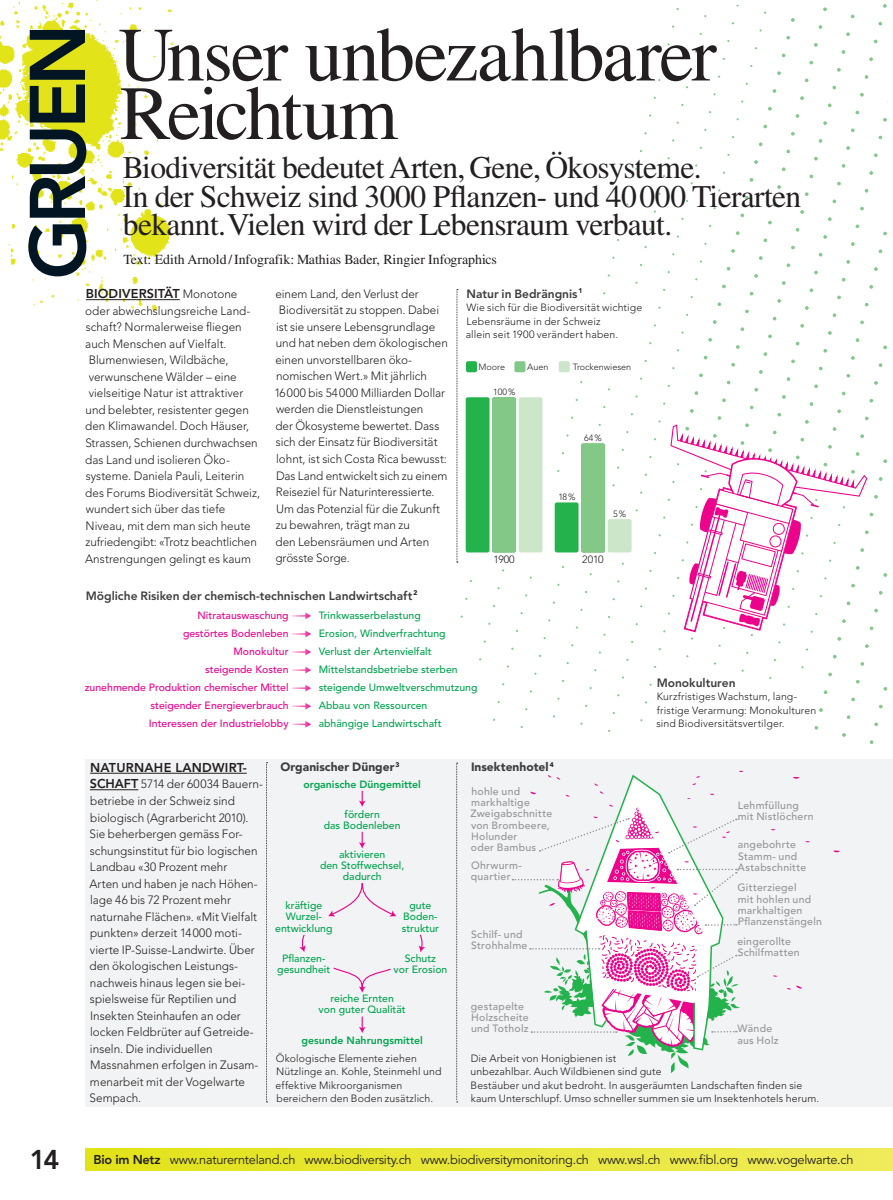
<style>
.page{position:relative;width:893px;height:1200px;background:#fff}
.page>*{position:absolute;margin:0;border:0;box-sizing:border-box;transform-origin:0 0}
.t1{font:800 78px "Avenir LT Std";letter-spacing:-.065em;color:#011622}
.t2{font:76.5px/58.5px "Times LT Std";letter-spacing:-.03em;color:#231f20}
.t3{font:31.5px/28.5px "Times LT Std";letter-spacing:-.02em;color:#231f20}
.t4{font:800 27px "Avenir LT Std";color:#231f20}
.t5{font:13.8px "Times LT Std";color:#231f20}
.t6{font:12.75px "Avenir LT Std";letter-spacing:-.02em;color:#231f20}
.t7{font:800 12.75px "Avenir LT Std";letter-spacing:.01em;color:#231f20}
.t8{font:300 12px/16.5px "Avenir LT Std";color:#231f20}
.t9{font:800 12px "Avenir LT Std";color:#3e3e3f}
.t10{font:900 12px "Avenir LT Std";color:#3e3e3f}
.t11{font:300 10.5px/13.5px "Avenir LT Std";letter-spacing:.01em;color:#231f20}
.t12{font:500 10.5px/11.2px "Avenir LT Std";color:#00a54f;text-align:center}
.t13{font:500 10.5px/11.2px "Avenir LT Std";letter-spacing:.025em;color:#939598}
.t14{font:500 10.5px/18px "Avenir LT Std";color:#ed028c;text-align:right}
.t15{font:800 10.5px "Avenir LT Std";color:#00a54f}
.t16{font:300 9px "Avenir LT Std";color:#231f20}
.s1{font-weight:300;font-size:12px}
.s2{font-weight:800;font-size:12.75px}
.s3{font-weight:800}
</style>
<div class="page">
<div style="left:85px;top:758px;width:808px;height:348px;background:#f2f3f4"></div>
<svg style="left:266px;top:762px;width:2px;height:340px"></svg>
<svg style="left:456px;top:762px;width:2px;height:340px"></svg>
<svg style="left:292px;top:612px;width:19px;height:7px"></svg>
<svg style="left:292px;top:630px;width:19px;height:7px"></svg>
<svg style="left:292px;top:648px;width:19px;height:7px"></svg>
<svg style="left:292px;top:667px;width:19px;height:6px"></svg>
<svg style="left:292px;top:685px;width:19px;height:6px"></svg>
<svg style="left:292px;top:703px;width:19px;height:6px"></svg>
<svg style="left:292px;top:721px;width:19px;height:6px"></svg>
<svg style="left:419px;top:934px;width:6px;height:17px"></svg>
<svg style="left:328px;top:883px;width:68px;height:33px"></svg>
<svg style="left:299px;top:934px;width:7px;height:17px"></svg>
<svg style="left:359px;top:790px;width:7px;height:16px"></svg>
<svg style="left:359px;top:831px;width:7px;height:17px"></svg>
<svg style="left:359px;top:1016px;width:7px;height:16px"></svg>
<svg style="left:333px;top:967px;width:58px;height:25px"></svg>
<svg style="left:833px;top:850px;width:7px;height:2px"></svg>
<svg style="left:786px;top:985px;width:16px;height:4px"></svg>
<svg style="left:456px;top:4px;width:432px;height:740px"></svg>
<div style="left:519px;top:397px;width:23px;height:155px;background:#cce6ca;border-radius:2px"></div>
<div style="left:608px;top:519px;width:24px;height:33px;background:#cce6ca;border-radius:2px"></div>
<div style="left:492px;top:397px;width:24px;height:155px;background:#83c887;border-radius:2px"></div>
<div style="left:581px;top:443px;width:24px;height:109px;background:#83c887;border-radius:2px"></div>
<div style="left:466px;top:397px;width:24px;height:155px;background:#23b24b;border-radius:2px"></div>
<div style="left:555px;top:502px;width:24px;height:50px;background:#23b24b;border-radius:2px"></div>
<div style="left:466px;top:361px;width:11px;height:11px;background:#23b24b;border-radius:2px"></div>
<div style="left:514px;top:361px;width:11px;height:11px;background:#83c88b;border-radius:2px"></div>
<div style="left:559px;top:361px;width:11px;height:11px;background:#cce6ca;border-radius:2px"></div>
<img style="left:0;top:0;width:180px;height:311px">
<svg style="left:512px;top:770px;width:232px;height:302px"></svg>
<hr style="left:86px;top:299px;width:94px;height:1px;background:#231f20">
<hr style="left:90px;top:772px;width:157px;height:1px;background:#231f20">
<hr style="left:90px;top:789px;width:48px;height:1px;background:#231f20">
<div style="left:85px;top:1148px;width:808px;height:21px;background:linear-gradient(to right,#e2e318,#efeb5b)"></div>
<h2 class="t2" style="left:118px;top:25px;width:600px">Unser unbezahlbarer<br>Reichtum</h2>
<h1 class="t1" style="left:12px;top:279px;width:257px;rotate:-90deg">gruen</h1>
<h3 class="t3" style="left:123px;top:153px;width:680px">Biodiversität bedeutet Arten, Gene, Ökosysteme.<br>In der Schweiz sind 3000 Pflanzen- und 40000 Tierarten bekannt. Vielen wird der Lebensraum verbaut.</h3>
<p class="t5" style="left:123px;top:251px;width:375px">Text: Edith Arnold /Infografik: Mathias Bader, Ringier Infographics</p>
<p class="t9" style="left:466px;top:286px;width:118px">Natur in Bedrängnis <sup>1</sup></p>
<p class="t11" style="left:466px;top:301px;width:178px">Wie sich für die Biodiversität wichtige<br>Lebensräume in der Schweiz<br>allein seit 1900 verändert haben.</p>
<p class="t7" style="left:86px;top:286px;width:153px">biodiversität <span class="s1">Monotone</span></p>
<p class="t8" style="left:85px;top:302px;width:177px">oder abwechslungsreiche Land&shy;schaft? Normalerweise fliegen auch Menschen auf Vielfalt.<br>Blumenwiesen, Wildbäche, verwunschene Wälder – eine vielseitige Natur ist attraktiver und belebter, resistenter gegen den Klimawandel. Doch Häuser,<br>Strassen, Schienen durchwachsen das Land und isolieren Öko&shy;systeme. Daniela Pauli, Leiterin des Forums Biodiversität Schweiz, wundert sich über das tiefe<br>Niveau, mit dem man sich heute zufriedengibt: «Trotz beachtlichen<br>Anstrengungen gelingt es kaum</p>
<p class="t8" style="left:275px;top:285px;width:145px">einem Land, den Verlust der</p>
<p class="t8" style="left:279px;top:302px;width:162px">Biodiversität zu stoppen. Dabei</p>
<p class="t8" style="left:276px;top:318px;width:161px">ist sie unsere Lebensgrundlage</p>
<p class="t8" style="left:276px;top:335px;width:174px">und hat neben dem ökologischen</p>
<p class="t8" style="left:275px;top:351px;width:138px">einen unvorstellbaren öko-</p>
<p class="t8" style="left:276px;top:368px;width:152px">nomischen Wert.» Mit jährlich</p>
<p class="t8" style="left:275px;top:384px;width:172px">16000 bis 54000 Milliarden Dollar</p>
<p class="t8" style="left:276px;top:401px;width:149px">werden die Dienstleistungen</p>
<p class="t8" style="left:275px;top:417px;width:165px">der Ökosysteme bewertet. Dass</p>
<p class="t8" style="left:276px;top:434px;width:163px">sich der Einsatz für Biodiversität</p>
<p class="t8" style="left:276px;top:450px;width:172px">lohnt, ist sich Costa Rica bewusst:</p>
<p class="t8" style="left:276px;top:467px;width:173px">Das Land entwickelt sich zu einem</p>
<p class="t8" style="left:276px;top:483px;width:160px">Reiseziel für Naturinteressierte.</p>
<p class="t8" style="left:276px;top:500px;width:166px">Um das Potenzial für die Zukunft</p>
<p class="t8" style="left:276px;top:516px;width:136px">zu bewahren, trägt man zu</p>
<p class="t8" style="left:275px;top:533px;width:155px">den Lebensräumen und Arten</p>
<p class="t8" style="left:275px;top:549px;width:76px">grösste Sorge.</p>
<p class="t16" style="left:479px;top:361px;width:28px">Moore</p>
<p class="t16" style="left:527px;top:361px;width:23px">Auen</p>
<p class="t16" style="left:573px;top:361px;width:60px">Trockenwiesen</p>
<p class="t16" style="left:493px;top:386px;width:24px">100%</p>
<p class="t16" style="left:584px;top:432px;width:19px">64%</p>
<p class="t16" style="left:558px;top:491px;width:19px">18%</p>
<p class="t16" style="left:613px;top:508px;width:14px">5%</p>
<p class="t11" style="left:493px;top:553px;width:23px">1900</p>
<p class="t11" style="left:582px;top:553px;width:23px">2010</p>
<p class="t9" style="left:86px;top:588px;width:333px">Mögliche Risiken der chemisch-technischen Landwirtschaft <sup>2</sup></p>
<p class="t14" style="left:85px;top:606px;width:205px">Nitratauswaschung<br>gestörtes Bodenleben<br>Monokultur<br>steigende Kosten<br>zunehmende Produktion chemischer Mittel steigender Energieverbrauch<br>Interessen der Industrielobby</p>
<p class="t12" style="left:319px;top:606px;width:160px;line-height:18px;text-align:left">Trinkwasserbelastung<br>Erosion, Windverfrachtung<br>Verlust der Artenvielfalt<br>Mittelstandsbetriebe sterben steigende Umweltverschmutzung<br>Abbau von Ressourcen abhängige Landwirtschaft</p>
<p class="t9" style="left:657px;top:675px;width:80px">Monokulturen</p>
<p class="t11" style="left:656px;top:689px;width:161px">Kurzfristiges Wachstum, lang--- fristige Verarmung: Monokulturen sind Biodiversitätsvertilger.</p>
<h3 class="t4" style="left:30px;top:1143px;width:31px">14</h3>
<p class="t7" style="left:90px;top:759px;width:158px">naturnahe landwirt-</p>
<p class="t8" style="left:89px;top:776px;width:174px"><span class="s2">schaft</span> 5714 der 60034 Bauern&shy;betriebe in der Schweiz sind biologisch (Agrarbericht 2010).<br>Sie beherbergen gemäss For&shy;schungsinstitut für bio logischen<br>Landbau «30 Prozent mehr<br>Arten und haben je nach Höhen&shy;lage 46 bis 72 Prozent mehr naturnahe Flächen». «Mit Vielfalt punkten» derzeit 14000 moti&shy;vierte IP-Suisse-Landwirte. Über den ökologischen Leistungs&shy;nachweis hinaus legen sie bei&shy;spielsweise für Reptilien und<br>Insekten Steinhaufen an oder locken Feldbrüter auf Getreide&shy;inseln. Die individuellen<br>Massnahmen erfolgen in Zusam&shy;menarbeit mit der Vogelwarte<br>Sempach.</p>
<p class="t10" style="left:280px;top:759px;width:121px">Organischer Dünger <sup>3</sup></p>
<p class="t10" style="left:471px;top:759px;width:84px">Insektenhotel <sup>4</sup></p>
<p class="t15" style="left:303px;top:777px;width:119px">organische Düngemittel</p>
<p class="t12" style="left:324px;top:808px;width:78px">fördern<br>das Bodenleben</p>
<p class="t12" style="left:320px;top:848px;width:86px">aktivieren<br>den Stoffwechsel, dadurch</p>
<p class="t12" style="left:275px;top:899px;width:59px">kräftige<br>Wurzel&shy;entwicklung</p>
<p class="t12" style="left:402px;top:899px;width:39px">gute<br>Boden&shy;struktur</p>
<p class="t12" style="left:277px;top:952px;width:55px">Pflanzen&shy;gesundheit</p>
<p class="t12" style="left:393px;top:952px;width:55px">Schutz<br>vor Erosion</p>
<p class="t12" style="left:319px;top:992px;width:89px">reiche Ernten<br>von guter Qualität</p>
<p class="t15" style="left:302px;top:1033px;width:123px">gesunde Nahrungsmittel</p>
<p class="t13" style="left:471px;top:785px;width:83px">hohle und markhaltige<br>Zweigabschnitte von Brombeere,<br>Holunder<br>oder Bambus</p>
<p class="t13" style="left:471px;top:859px;width:52px">Ohrwurm&shy;quartier</p>
<p class="t13" style="left:471px;top:928px;width:58px">Schilf- und<br>Strohhalme</p>
<p class="t13" style="left:471px;top:1000px;width:59px">gestapelte<br>Holzscheite und Totholz</p>
<p class="t13" style="left:738px;top:799px;width:77px">Lehmfüllung mit Nistlöchern</p>
<p class="t13" style="left:738px;top:839px;width:70px">angebohrte<br>Stamm- und<br>Astabschnitte</p>
<p class="t13" style="left:737px;top:882px;width:86px">Gitterziegel<br>mit hohlen und markhaltigen<br>Pflanzenstängeln</p>
<p class="t13" style="left:737px;top:935px;width:64px">eingerollte<br>Schilfmatten</p>
<p class="t13" style="left:737px;top:1022px;width:43px">Wände aus Holz</p>
<p class="t11" style="left:276px;top:1050px;width:167px">Ökologische Elemente ziehen<br>Nützlinge an. Kohle, Steinmehl und effektive Mikroorganismen bereichern den Boden zusätzlich.</p>
<p class="t11" style="left:470px;top:1050px;width:350px">Die Arbeit von Honigbienen ist<br>unbezahlbar. Auch Wildbienen sind gute<br>Bestäuber und akut bedroht. In ausgeräumten Landschaften finden sie kaum Unterschlupf. Umso schneller summen sie um Insektenhotels herum.</p>
<p class="t6" style="left:94px;top:1151px;width:761px"><span class="s3">Bio im Netz</span> www.naturernteland.ch www.biodiversity.ch www.biodiversitymonitoring.ch www.wsl.ch www.fibl.org www.vogelwarte.ch</p>
</div>
